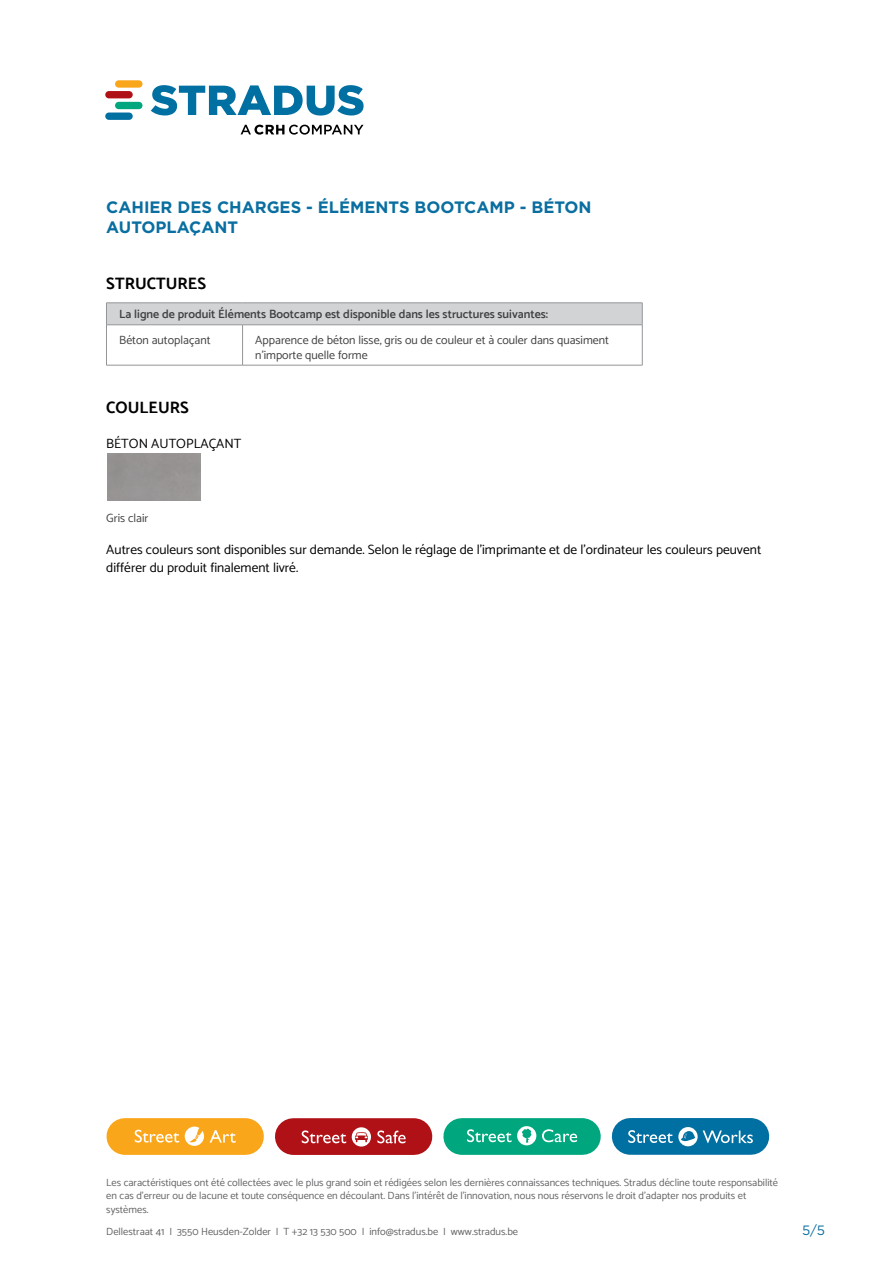
<style>
.page{position:relative;width:893px;height:1263px;background:#fff}
.page>*{position:absolute;margin:0;border:0;box-sizing:border-box;transform-origin:0 0}
.t1{font:700 16.5px/19.8px "Gotham";color:#096ea0}
.t2{font:700 16.5px "Catamaran";color:#000}
.t3{font:13.5px/18px "Catamaran";color:#000}
.t4{font:13.5px "Gotham";color:#096ea0}
.t5{font:12px/14.4px "Catamaran";color:#414142}
.t6{font:600 12px "Catamaran";color:#414142}
.t7{font:10.5px/13.5px "Catamaran";color:#636466}
</style>
<div class="page">
<svg style="left:106px;top:303px;width:537px;height:62px"></svg>
<hr style="left:106px;top:325px;width:137px;height:1px;background:#939598">
<hr style="left:106px;top:365px;width:137px;height:1px;background:#939598">
<hr style="left:106px;top:325px;width:1px;height:40px;background:#939598">
<hr style="left:243px;top:325px;width:399px;height:1px;background:#939598">
<hr style="left:243px;top:365px;width:399px;height:1px;background:#939598">
<hr style="left:242px;top:325px;width:1px;height:40px;background:#939598">
<hr style="left:642px;top:325px;width:1px;height:40px;background:#939598">
<div style="left:630px;top:1118px;width:121px;height:37px;background:#006fa1"></div>
<svg style="left:628px;top:1127px;width:125px;height:19px"></svg>
<div style="left:462px;top:1118px;width:120px;height:37px;background:#00a77e"></div>
<svg style="left:542px;top:1129px;width:35px;height:13px"></svg>
<svg style="left:467px;top:1126px;width:69px;height:19px"></svg>
<div style="left:293px;top:1118px;width:121px;height:37px;background:#b01116"></div>
<svg style="left:352px;top:1127px;width:19px;height:19px"></svg>
<svg style="left:377px;top:1130px;width:29px;height:13px"></svg>
<svg style="left:302px;top:1130px;width:44px;height:13px"></svg>
<div style="left:125px;top:1118px;width:120px;height:37px;background:#faa61a"></div>
<svg style="left:185px;top:1126px;width:19px;height:20px"></svg>
<svg style="left:135px;top:1130px;width:44px;height:12px"></svg>
<svg style="left:210px;top:1130px;width:26px;height:13px"></svg>
<svg style="left:151px;top:85px;width:213px;height:31px"></svg>
<div style="left:115px;top:80px;width:27px;height:8px;background:#faa61a;border-radius:4px"></div>
<div style="left:105px;top:91px;width:28px;height:7px;background:#b01116;border-radius:4px"></div>
<div style="left:105px;top:113px;width:28px;height:7px;background:#006fa1;border-radius:4px"></div>
<div style="left:115px;top:102px;width:27px;height:7px;background:#00a77e;border-radius:4px"></div>
<svg style="left:241px;top:125px;width:123px;height:10px"></svg>
<h1 class="t1" style="left:106px;top:197px;width:487px">CAHIER DES CHARGES - ÉLÉMENTS BOOTCAMP - BÉTON<br>AUTOPLAÇANT</h1>
<h1 class="t2" style="left:106px;top:274px;width:101px">STRUCTURES</h1>
<p class="t6" style="left:119px;top:307px;width:430px">La ligne de produit Éléments Bootcamp est disponible dans les structures suivantes:</p>
<p class="t5" style="left:119px;top:333px;width:93px">Béton autoplaçant</p>
<p class="t5" style="left:255px;top:333px;width:355px">Apparence de béton lisse, gris ou de couleur et à couler dans quasiment n’importe quelle forme</p>
<h1 class="t2" style="left:106px;top:398px;width:84px">COULEURS</h1>
<p class="t3" style="left:106px;top:434px;width:137px">Béton autoplaçant</p>
<p class="t5" style="left:106px;top:510px;width:44px">Gris clair</p>
<p class="t3" style="left:106px;top:540px;width:656px">Autres couleurs sont disponibles sur demande. Selon le réglage de l’imprimante et de l’ordinateur les couleurs peuvent différer du produit finalement livré.</p>
<p class="t7" style="left:106px;top:1175px;width:673px">Les caractéristiques ont été collectées avec le plus grand soin et rédigées selon les dernières connaissances techniques. Stradus décline toute responsabilité en cas d’erreur ou de lacune et toute conséquence en découlant. Dans l’intérêt de l’innovation, nous nous réservons le droit d’adapter nos produits et systèmes.</p>
<p class="t7" style="left:106px;top:1224px;width:413px">Dellestraat 41 I 3550 Heusden-Zolder I T +32 13 530 500 I info@stradus.be I www.stradus.be</p>
<p class="t4" style="left:810px;top:1221px;width:16px">/5</p>
</div>
